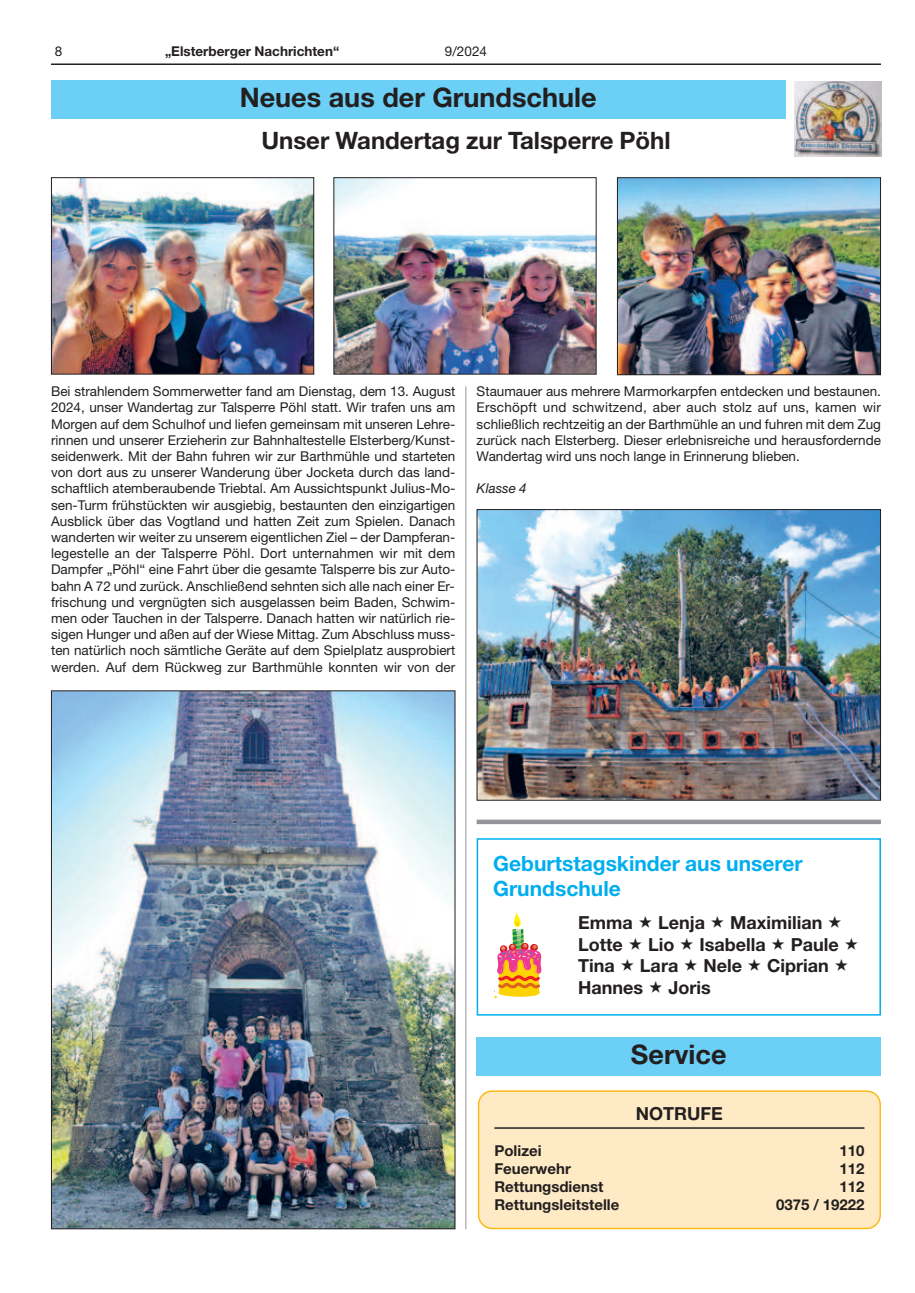
<style>
.page{position:relative;width:915px;height:1293px;background:#fff}
.page>*{position:absolute;margin:0;border:0;box-sizing:border-box;transform-origin:0 0}
.t1{font:700 27px "Helvetica Neue";color:#231f20}
.t2{font:700 24px "Helvetica Neue";color:#231f20}
.t3{font:700 21px/25.2px "Helvetica Neue";color:#00aeef}
.t4{font:700 18px "Helvetica Neue";color:#231f20}
.t5{font:700 15px "Helvetica Neue";color:#231f20}
.t6{font:13.5px/16.2px "Helvetica Neue";color:#231f20;text-align:justify}
.t7{font:700 13.5px "Helvetica Neue";color:#231f20}
.t8{font:italic 13.5px "Helvetica Neue";color:#231f20}
</style>
<div class="page">
<div style="left:476px;top:838px;width:404px;height:177px;border:2px solid #00aeef"></div>
<hr style="left:51px;top:63px;width:829px;height:2px;background:#231f20">
<svg style="left:494px;top:913px;width:48px;height:86px"></svg>
<img style="left:794px;top:82px;width:87px;height:75px">
<div style="left:51px;top:81px;width:733px;height:38px;background:#6bcff6"></div>
<img style="left:53px;top:692px;width:400px;height:535px">
<img style="left:478px;top:511px;width:400px;height:287px">
<div style="left:476px;top:509px;width:404px;height:291px;border:1px solid #231f20"></div>
<img style="left:619px;top:179px;width:259px;height:194px">
<div style="left:617px;top:177px;width:263px;height:198px;border:1px solid #231f20"></div>
<img style="left:335px;top:179px;width:259px;height:193px">
<div style="left:333px;top:177px;width:263px;height:197px;border:1px solid #231f20"></div>
<img style="left:53px;top:179px;width:259px;height:193px">
<div style="left:51px;top:177px;width:263px;height:197px;border:1px solid #231f20"></div>
<hr style="left:465px;top:386px;width:1px;height:843px;background:#939598">
<div style="left:476px;top:819px;width:404px;height:5px;background:#939598"></div>
<div style="left:477px;top:1090px;width:403px;height:139px;background:#feeac4"></div>
<hr style="left:494px;top:1127px;width:370px;height:1px;background:#231f20">
<div style="left:476px;top:1037px;width:404px;height:38px;background:#6bcff6"></div>
<p class="t6" style="left:55px;top:44px;width:9px">8</p>
<p class="t7" style="left:165px;top:46px;width:176px">„Elsterberger Nachrichten“</p>
<p class="t6" style="left:445px;top:44px;width:44px">9/2024</p>
<h1 class="t1" style="left:239px;top:87px;width:358px">Neues aus der Grundschule</h1>
<h2 class="t2" style="left:261px;top:131px;width:410px">Unser Wandertag zur Talsperre Pöhl</h2>
<p class="t6" style="left:51px;top:384px;width:405px">Bei strahlendem Sommerwetter fand am Dienstag, dem 13. August 2024, unser Wandertag zur Talsperre Pöhl statt. Wir trafen uns am Morgen auf dem Schulhof und liefen gemeinsam mit unseren Lehre&shy;rinnen und unserer Erzieherin zur Bahnhaltestelle Elsterberg/Kunst&shy;seidenwerk. Mit der Bahn fuhren wir zur Barthmühle und starteten von dort aus zu unserer Wanderung über Jocketa durch das land&shy;schaftlich atemberaubende Triebtal. Am Aussichtspunkt Julius-Mo&shy;sen-Turm frühstückten wir ausgiebig, bestaunten den einzigartigen Ausblick über das Vogtland und hatten Zeit zum Spielen. Danach wanderten wir weiter zu unserem eigentlichen Ziel – der Dampferan&shy;legestelle an der Talsperre Pöhl. Dort unternahmen wir mit dem Dampfer „Pöhl“ eine Fahrt über die gesamte Talsperre bis zur Auto&shy;bahn A 72 und zurück. Anschließend sehnten sich alle nach einer Er&shy;frischung und vergnügten sich ausgelassen beim Baden, Schwim&shy;men oder Tauchen in der Talsperre. Danach hatten wir natürlich rie&shy;sigen Hunger und aßen auf der Wiese Mittag. Zum Abschluss muss&shy;ten natürlich noch sämtliche Geräte auf dem Spielplatz ausprobiert werden. Auf dem Rückweg zur Barthmühle konnten wir von der</p>
<p class="t6" style="left:476px;top:384px;width:405px">Staumauer aus mehrere Marmorkarpfen entdecken und bestaunen.<br>Erschöpft und schwitzend, aber auch stolz auf uns, kamen wir schließlich rechtzeitig an der Barthmühle an und fuhren mit dem Zug zurück nach Elsterberg. Dieser erlebnisreiche und herausfordernde Wandertag wird uns noch lange in Erinnerung blieben.</p>
<p class="t8" style="left:476px;top:483px;width:52px">Klasse 4</p>
<h3 class="t3" style="left:493px;top:853px;width:311px">Geburtstagskinder aus unserer<br>Grundschule</h3>
<h3 class="t4" style="left:578px;top:916px;width:56px">Emma</h3>
<h3 class="t4" style="left:657px;top:916px;width:49px">Lenja</h3>
<h3 class="t4" style="left:729px;top:916px;width:94px">Maximilian</h3>
<h3 class="t4" style="left:578px;top:937px;width:46px">Lotte</h3>
<h3 class="t4" style="left:647px;top:937px;width:28px">Lio</h3>
<h3 class="t4" style="left:699px;top:937px;width:68px">Isabella</h3>
<h3 class="t4" style="left:790px;top:937px;width:49px">Paule</h3>
<h3 class="t4" style="left:578px;top:959px;width:38px">Tina</h3>
<h3 class="t4" style="left:639px;top:959px;width:40px">Lara</h3>
<h3 class="t4" style="left:703px;top:959px;width:40px">Nele</h3>
<h3 class="t4" style="left:766px;top:959px;width:63px">Ciprian</h3>
<h3 class="t4" style="left:578px;top:980px;width:67px">Hannes</h3>
<h3 class="t4" style="left:668px;top:980px;width:44px">Joris</h3>
<h1 class="t1" style="left:630px;top:1044px;width:97px">Service</h1>
<h3 class="t4" style="left:635px;top:1107px;width:89px">NOTRUFE</h3>
<p class="t5" style="left:494px;top:1144px;width:49px">Polizei</p>
<p class="t5" style="left:839px;top:1144px;width:27px">110</p>
<p class="t5" style="left:494px;top:1162px;width:78px">Feuerwehr</p>
<p class="t5" style="left:839px;top:1162px;width:27px">112</p>
<p class="t5" style="left:494px;top:1180px;width:110px">Rettungsdienst</p>
<p class="t5" style="left:839px;top:1180px;width:27px">112</p>
<p class="t5" style="left:494px;top:1198px;width:126px">Rettungsleitstelle</p>
<p class="t5" style="left:776px;top:1198px;width:90px">0375 / 19222</p>
</div>
